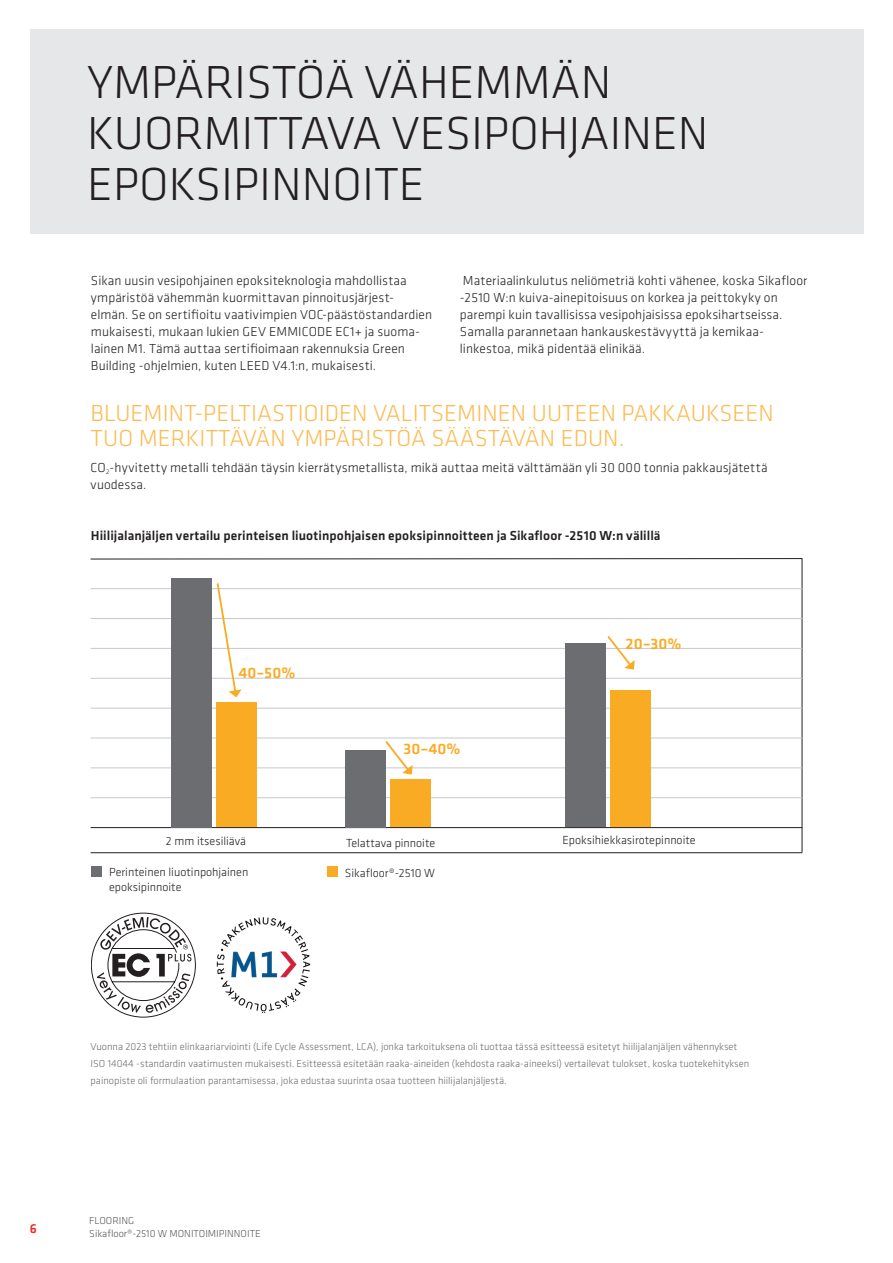
<style>
.page{position:relative;width:893px;height:1263px;background:#fff}
.page>*{position:absolute;margin:0;border:0;box-sizing:border-box;transform-origin:0 0}
.t1{font:300 48px/51px "Klavika";color:#231f20}
.t2{font:300 24px/25.5px "Klavika";letter-spacing:.005em;color:#fcbb53}
.t3{font:500 15.75px "Klavika";color:#faab24}
.t4{font:300 13.5px/17px "Klavika";letter-spacing:.005em;color:#231f20}
.t5{font:500 13.5px "Klavika";letter-spacing:.005em;color:#231f20}
.t6{font:500 13.5px "Klavika";color:#ee2e22}
.t7{font:300 12.15px "Klavika";color:#231f20}
.t8{font:300 10.5px/17px "Klavika";color:#6c6d70}
.t9{font:300 10.5px/12.6px "Klavika";color:#57585a}
</style>
<div class="page">
<div style="left:30px;top:30px;width:833px;height:204px;background:#e6e7e9"></div>
<svg style="left:91px;top:913px;width:105px;height:104px"></svg>
<img style="left:216px;top:917px;width:95px;height:96px">
<div style="left:327px;top:866px;width:10px;height:10px;background:#faab24"></div>
<div style="left:91px;top:866px;width:10px;height:10px;background:#6c6d70"></div>
<svg style="left:90px;top:558px;width:712px;height:295px"></svg>
<hr style="left:91px;top:852px;width:711px;height:1px;background:#231f20">
<hr style="left:91px;top:588px;width:711px;height:1px;background:#c7c8ca">
<hr style="left:91px;top:648px;width:711px;height:1px;background:#c7c8ca">
<hr style="left:91px;top:708px;width:711px;height:1px;background:#c7c8ca">
<hr style="left:91px;top:738px;width:711px;height:1px;background:#c7c8ca">
<hr style="left:91px;top:678px;width:711px;height:1px;background:#c7c8ca">
<hr style="left:91px;top:618px;width:711px;height:1px;background:#c7c8ca">
<hr style="left:91px;top:768px;width:711px;height:1px;background:#c7c8ca">
<hr style="left:91px;top:827px;width:711px;height:1px;background:#231f20">
<hr style="left:91px;top:797px;width:711px;height:1px;background:#c7c8ca">
<div style="left:216px;top:702px;width:40px;height:125px;background:#faab24"></div>
<div style="left:171px;top:578px;width:40px;height:249px;background:#6c6d70"></div>
<div style="left:390px;top:780px;width:41px;height:47px;background:#faab24"></div>
<div style="left:345px;top:750px;width:41px;height:77px;background:#6c6d70"></div>
<div style="left:610px;top:691px;width:41px;height:136px;background:#faab24"></div>
<div style="left:566px;top:643px;width:40px;height:184px;background:#6c6d70"></div>
<svg style="left:216px;top:582px;width:26px;height:115px"></svg>
<svg style="left:384px;top:739px;width:29px;height:35px"></svg>
<svg style="left:606px;top:634px;width:29px;height:36px"></svg>
<h1 class="t1" style="left:87px;top:56px;width:623px">YMPÄRISTÖÄ VÄHEMMÄN<br>KUORMITTAVA VESIPOHJAINEN<br>EPOKSIPINNOITE</h1>
<p class="t4" style="left:91px;top:272px;width:343px">Sikan uusin vesipohjainen epoksiteknologia mahdollistaa ympäristöä vähemmän kuormittavan pinnoitusjärjest&shy;elmän. Se on sertifioitu vaativimpien VOC-päästöstandardien mukaisesti, mukaan lukien GEV EMMICODE EC1+ ja suoma&shy;lainen M1. Tämä auttaa sertifioimaan rakennuksia Green Building -ohjelmien, kuten LEED V4.1:n, mukaisesti.</p>
<p class="t4" style="left:460px;top:272px;width:349px">Materiaalinkulutus neliömetriä kohti vähenee, koska Sikafloor -2510 W:n kuiva-ainepitoisuus on korkea ja peittokyky on parempi kuin tavallisissa vesipohjaisissa epoksihartseissa.<br>Samalla parannetaan hankauskestävyyttä ja kemikaa&shy;linkestoa, mikä pidentää elinikää.</p>
<h2 class="t2" style="left:91px;top:400px;width:685px">BLUEMINT-PELTIASTIOIDEN VALITSEMINEN UUTEEN PAKKAUKSEEN<br>TUO MERKITTÄVÄN YMPÄRISTÖÄ SÄÄSTÄVÄN EDUN.</h2>
<p class="t4" style="left:91px;top:459px;width:678px">CO<sub>2</sub>-hyvitetty metalli tehdään täysin kierrätysmetallista, mikä auttaa meitä välttämään yli 30 000 tonnia pakkausjätettä vuodessa.</p>
<p class="t5" style="left:91px;top:526px;width:571px">Hiilijalanjäljen vertailu perinteisen liuotinpohjaisen epoksipinnoitteen ja Sikafloor -2510 W:n välillä</p>
<p class="t3" style="left:238px;top:662px;width:59px">40–50%</p>
<p class="t3" style="left:403px;top:738px;width:59px">30–40%</p>
<p class="t3" style="left:626px;top:633px;width:57px">20–30%</p>
<p class="t7" style="left:166px;top:834px;width:82px">2 mm itsesiliävä</p>
<p class="t7" style="left:346px;top:835px;width:91px">Telattava pinnoite</p>
<p class="t7" style="left:562px;top:833px;width:135px">Epoksihiekkasirotepinnoite</p>
<p class="t7" style="left:109px;top:865px;width:141px">Perinteinen liuotinpohjainen</p>
<p class="t7" style="left:345px;top:865px;width:92px">Sikafloor®-2510 W</p>
<p class="t7" style="left:109px;top:879px;width:74px">epoksipinnoite</p>
<p class="t8" style="left:91px;top:1038px;width:660px">Vuonna 2023 tehtiin elinkaariarviointi (Life Cycle Assessment, LCA), jonka tarkoituksena oli tuottaa tässä esitteessä esitetyt hiilijalanjäljen vähennykset<br>ISO 14044 -standardin vaatimusten mukaisesti. Esitteessä esitetään raaka-aineiden (kehdosta raaka-aineeksi) vertailevat tulokset, koska tuotekehityksen painopiste oli formulaation parantamisessa, joka edustaa suurinta osaa tuotteen hiilijalanjäljestä.</p>
<p class="t6" style="left:30px;top:1219px;width:9px">6</p>
<p class="t9" style="left:89px;top:1214px;width:173px">FLOORING<br>Sikafloor®-2510 W MONITOIMIPINNOITE</p>
</div>
